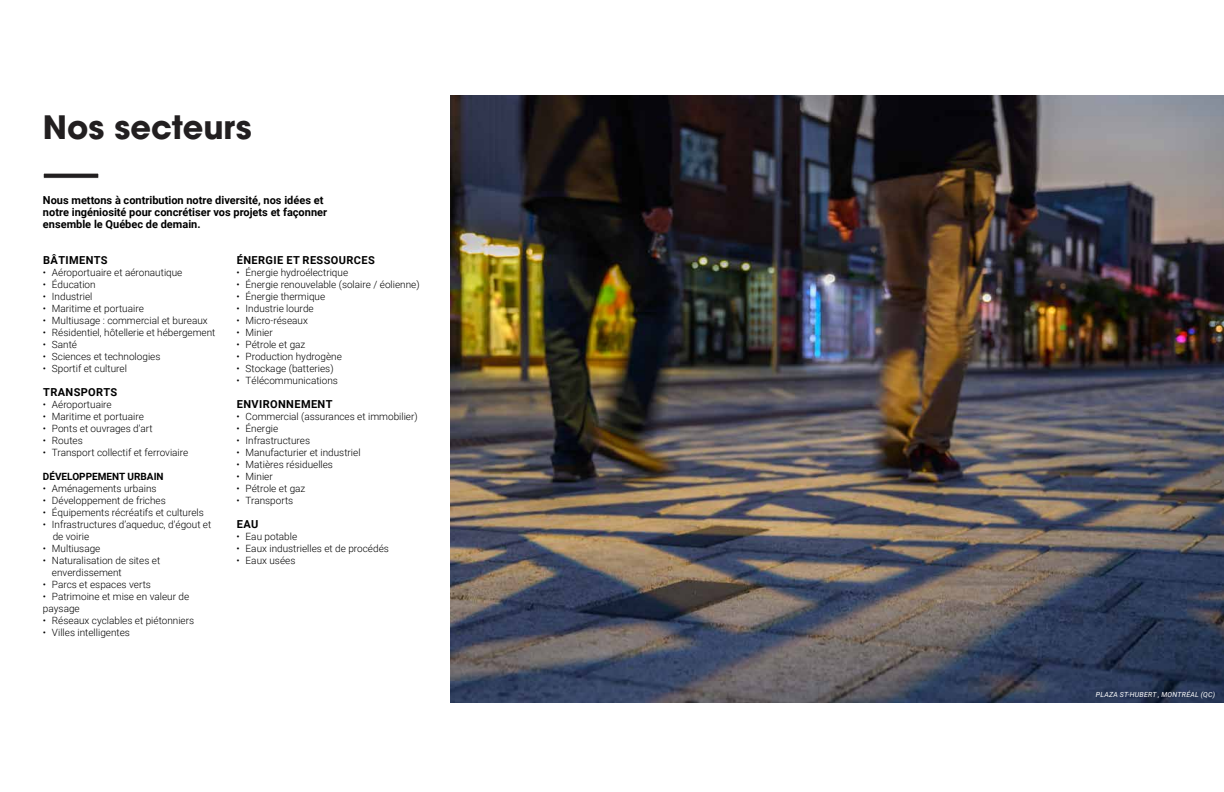
<style>
.page{position:relative;width:1224px;height:792px;background:#fff}
.page>*{position:absolute;margin:0;border:0;box-sizing:border-box;transform-origin:0 0}
.t1{font:700 32px "ITC Avant Garde Pro";color:#221f20}
.t2{font:700 11px/12px "Roboto";color:#000}
.t3{font:700 11px "Roboto";letter-spacing:.035em;color:#000}
.t4{font:300 10px/12px "Roboto";color:#000}
.t5{font:700 10px "Roboto";color:#000}
.t6{font:italic 7px "Roboto";letter-spacing:.035em;color:#fff}
</style>
<div class="page">
<svg style="left:43px;top:173px;width:56px;height:6px"></svg>
<img style="left:450px;top:95px;width:774px;height:608px">
<h1 class="t1" style="left:43px;top:106px;width:210px">Nos secteurs</h1>
<p class="t2" style="left:43px;top:194px;width:286px">Nous mettons à contribution notre diversité, nos idées et notre ingéniosité pour concrétiser vos projets et façonner ensemble le Québec de demain.</p>
<p class="t3" style="left:43px;top:252px;width:66px">BÂTIMENTS</p>
<p class="t4" style="left:43px;top:266px;width:141px">• Aéroportuaire et aéronautique</p>
<p class="t4" style="left:43px;top:278px;width:54px">• Éducation</p>
<p class="t4" style="left:43px;top:290px;width:51px">• Industriel</p>
<p class="t4" style="left:43px;top:302px;width:102px">• Maritime et portuaire</p>
<p class="t4" style="left:43px;top:314px;width:166px">• Multiusage : commercial et bureaux</p>
<p class="t4" style="left:43px;top:326px;width:174px">• Résidentiel, hôtellerie et hébergement</p>
<p class="t4" style="left:43px;top:338px;width:36px">• Santé</p>
<p class="t4" style="left:43px;top:350px;width:119px">• Sciences et technologies</p>
<p class="t4" style="left:43px;top:362px;width:86px">• Sportif et culturel</p>
<p class="t3" style="left:43px;top:384px;width:76px">TRANSPORTS</p>
<p class="t4" style="left:43px;top:398px;width:70px">• Aéroportuaire</p>
<p class="t4" style="left:43px;top:410px;width:102px">• Maritime et portuaire</p>
<p class="t4" style="left:43px;top:422px;width:111px">• Ponts et ouvrages d’art</p>
<p class="t4" style="left:43px;top:434px;width:41px">• Routes</p>
<p class="t4" style="left:43px;top:446px;width:147px">• Transport collectif et ferroviaire</p>
<p class="t5" style="left:43px;top:469px;width:122px">DÉVELOPPEMENT URBAIN</p>
<p class="t4" style="left:43px;top:482px;width:115px">• Aménagements urbains</p>
<p class="t4" style="left:43px;top:494px;width:124px">• Développement de friches</p>
<p class="t4" style="left:43px;top:506px;width:162px">• Équipements récréatifs et culturels</p>
<p class="t4" style="left:53px;top:518px;width:160px;text-indent:-10px">• Infrastructures d’aqueduc, d’égout et de voirie</p>
<p class="t4" style="left:43px;top:542px;width:59px">• Multiusage</p>
<p class="t4" style="left:52px;top:554px;width:110px;text-indent:-9px">• Naturalisation de sites et enverdissement</p>
<p class="t4" style="left:43px;top:578px;width:109px">• Parcs et espaces verts</p>
<p class="t4" style="left:43px;top:590px;width:148px">• Patrimoine et mise en valeur de paysage</p>
<p class="t4" style="left:43px;top:614px;width:153px">• Réseaux cyclables et piétonniers</p>
<p class="t4" style="left:43px;top:626px;width:89px">• Villes intelligentes</p>
<p class="t3" style="left:237px;top:252px;width:140px">ÉNERGIE ET RESSOURCES</p>
<p class="t4" style="left:237px;top:266px;width:113px">• Énergie hydroélectrique</p>
<p class="t4" style="left:237px;top:278px;width:185px">• Énergie renouvelable (solaire / éolienne)</p>
<p class="t4" style="left:237px;top:290px;width:90px">• Énergie thermique</p>
<p class="t4" style="left:237px;top:302px;width:79px">• Industrie lourde</p>
<p class="t4" style="left:237px;top:314px;width:73px">• Micro-réseaux</p>
<p class="t4" style="left:237px;top:326px;width:38px">• Minier</p>
<p class="t4" style="left:237px;top:338px;width:70px">• Pétrole et gaz</p>
<p class="t4" style="left:237px;top:350px;width:107px">• Production hydrogène</p>
<p class="t4" style="left:237px;top:362px;width:98px">• Stockage (batteries)</p>
<p class="t4" style="left:237px;top:374px;width:103px">• Télécommunications</p>
<p class="t3" style="left:237px;top:396px;width:97px">ENVIRONNEMENT</p>
<p class="t4" style="left:237px;top:410px;width:183px">• Commercial (assurances et immobilier)</p>
<p class="t4" style="left:237px;top:422px;width:43px">• Énergie</p>
<p class="t4" style="left:237px;top:434px;width:75px">• Infrastructures</p>
<p class="t4" style="left:237px;top:446px;width:125px">• Manufacturier et industriel</p>
<p class="t4" style="left:237px;top:458px;width:98px">• Matières résiduelles</p>
<p class="t4" style="left:237px;top:470px;width:38px">• Minier</p>
<p class="t4" style="left:237px;top:482px;width:70px">• Pétrole et gaz</p>
<p class="t4" style="left:237px;top:494px;width:58px">• Transports</p>
<p class="t2" style="left:237px;top:518px;width:23px">EAU</p>
<p class="t4" style="left:237px;top:530px;width:62px">• Eau potable</p>
<p class="t4" style="left:237px;top:542px;width:154px">• Eaux industrielles et de procédés</p>
<p class="t4" style="left:237px;top:554px;width:60px">• Eaux usées</p>
<p class="t6" style="left:1096px;top:689px;width:121px">PLAZA ST-HUBERT , MONTRÉAL (QC)</p>
</div>
